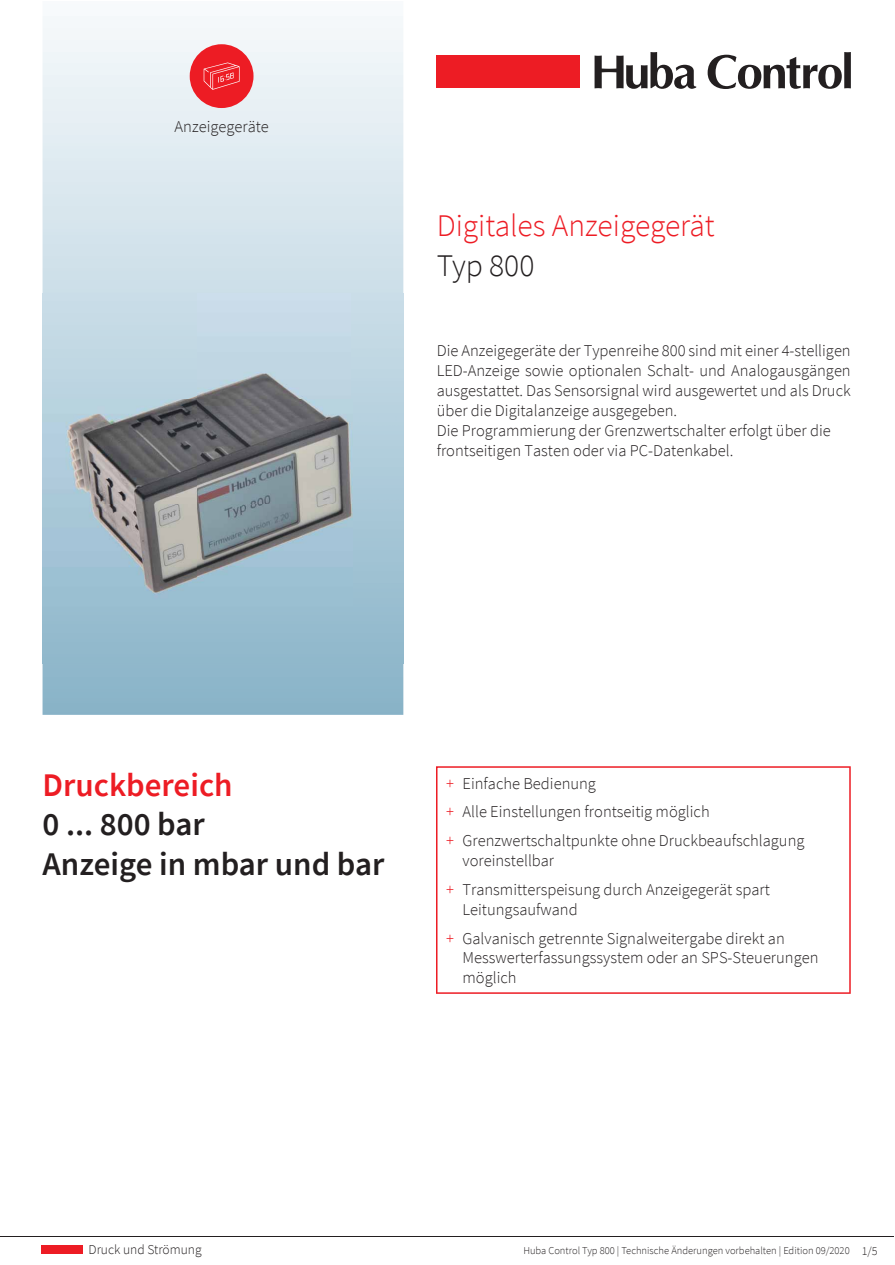
<style>
.page{position:relative;width:895px;height:1265px;background:#fff}
.page>*{position:absolute;margin:0;border:0;box-sizing:border-box;transform-origin:0 0}
.t1{font:600 33px/39.6px "Source Sans Pro";color:#231f20}
.t2{font:600 33px "Source Sans Pro";color:#ed1c24}
.t3{font:300 31.5px "Source Sans Pro";color:#ed1c24}
.t4{font:300 31.5px "Source Sans Pro";color:#231f20}
.t5{font:300 16.5px/19.8px "Source Sans Pro";color:#231f20}
.t6{font:300 13.5px "Source Sans Pro";color:#231f20}
.t7{font:300 10.5px "Source Sans Pro";color:#231f20}
.s1{color:#ed1c24}
.s2{font-size:12px}
</style>
<div class="page">
<hr style="left:0;top:1235px;width:893px;height:1px;background:#231f20">
<div style="left:41px;top:1245px;width:42px;height:9px;background:#ed1c24"></div>
<svg style="left:436px;top:766px;width:414px;height:227px"></svg>
<div style="left:436px;top:56px;width:144px;height:32px;background:#ed1c24"></div>
<svg style="left:594px;top:52px;width:102px;height:37px"></svg>
<svg style="left:707px;top:52px;width:144px;height:37px"></svg>
<svg style="left:43px;top:16px;width:360px;height:699px;background:#d2e2ea"></svg>
<img style="left:42px;top:293px;width:361px;height:370px">
<div style="left:190px;top:44px;width:63px;height:64px;background:#ed1c24;border-radius:50%"></div>
<svg style="left:204px;top:63px;width:35px;height:27px"></svg>
<p class="t5" style="left:175px;top:116px;width:96px">Anzeigegeräte</p>
<h2 class="t3" style="left:437px;top:205px;width:279px">Digitales Anzeigegerät</h2>
<h2 class="t4" style="left:437px;top:245px;width:99px">Typ 800</h2>
<p class="t5" style="left:437px;top:341px;width:415px">Die Anzeigegeräte der Typenreihe 800 sind mit einer 4-stelligen LED-Anzeige sowie optionalen Schalt- und Analogausgängen ausgestattet. Das Sensorsignal wird ausgewertet und als Druck über die Digitalanzeige ausgegeben.<br>Die Programmierung der Grenzwertschalter erfolgt über die frontseitigen Tasten oder via PC-Datenkabel.</p>
<h1 class="t2" style="left:43px;top:763px;width:192px">Druckbereich</h1>
<h1 class="t1" style="left:43px;top:803px;width:343px">0 ... 800 bar<br>Anzeige in mbar und bar</h1>
<p class="t5" style="left:446px;top:768px;width:360px;line-height:28.8px"><span class="s1">+</span> Einfache Bedienung<br><span class="s1">+</span> Alle Einstellungen frontseitig möglich<br><span class="s1">+</span> Grenzwertschaltpunkte ohne Druckbeaufschlagung</p>
<p class="t5" style="left:446px;top:846px;width:325px;line-height:28.8px;text-indent:16px">voreinstellbar<br><span class="s1">+</span> Transmitterspeisung durch Anzeigegerät spart</p>
<p class="t5" style="left:446px;top:894px;width:340px;line-height:28.8px;text-indent:16px">Leitungsaufwand<br><span class="s1">+</span> Galvanisch getrennte Signalweitergabe direkt an</p>
<p class="t5" style="left:462px;top:947px;width:357px">Messwert erfassungssystem oder an SPS-Steuerungen möglich</p>
<p class="t6" style="left:88px;top:1240px;width:115px">Druck und Strömung</p>
<p class="t7" style="left:523px;top:1243px;width:356px">Huba Control Typ 800 | Technische Änderungen vorbehalten | Edition 09/2020 <span class="s2">1/5</span></p>
</div>
